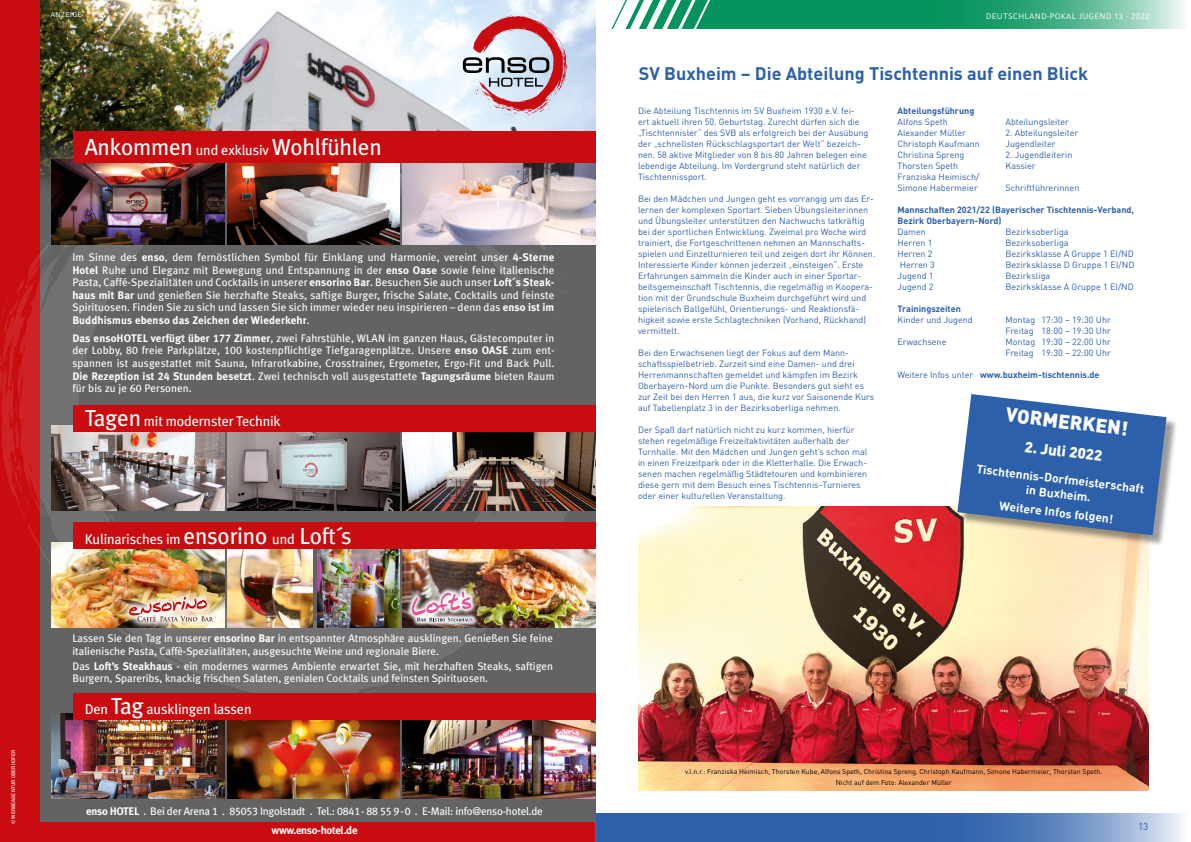
<style>
.page{position:relative;width:1191px;height:842px;background:#fff}
.page>*{position:absolute;margin:0;border:0;box-sizing:border-box;transform-origin:0 0}
.t1{font:23.1px "Meta Plus Lining";letter-spacing:-.01em;color:#fff}
.t2{font:900 19.5px "DIN";color:#fff}
.t3{font:700 18px "DIN";color:#2c60ab}
.t4{font:900 14.9px "DIN";color:#fff}
.t5{font:14.1px "Meta Plus Lining";letter-spacing:-.01em;color:#fff}
.t6{font:700 12.1px/14.9px "DIN";color:#fff;text-align:center}
.t7{font:11px/12.6px "Meta Plus Lining";color:#fff;text-align:justify}
.t8{font:11px/18.9px "Meta Plus Lining";letter-spacing:-.02em;color:#fff;text-align:center}
.t9{font:10px "DIN";color:#2c60ab}
.t10{font:9px/11px "DIN";color:#2c60ab}
.t11{font:700 9px/11px "DIN";color:#2c60ab}
.t12{font:8px "Compatil Fact LT Pro";letter-spacing:.025em;color:#fff}
.t13{font:7px/11px "DIN";color:#000;text-align:center}
.t14{font:7px "Compatil Fact LT Pro";letter-spacing:.025em;color:#fff}
.t15{font:500 5px "DIN";color:#fff}
.s1{font-size:14.1px}
.s2{font-weight:700}
.s3{font-family:"Meta Plus";font-weight:700}
.s4{font-size:23.1px}
.s5{font-weight:400}
</style>
<div class="page">
<svg style="left:595px;top:813px;width:587px;height:29px;fill:#2c60ab"></svg>
<svg style="left:718px;top:0;width:464px;height:29px;fill:#08955f"></svg>
<div style="left:1px;top:94px;width:594px;height:748px;background:#646363"></div>
<img style="left:40px;top:0;width:555px;height:131px">
<div style="left:0;top:0;width:40px;height:842px;background:#c90c0f"></div>
<svg style="left:0;top:82px;width:568px;height:611px"></svg>
<div style="left:25px;top:822px;width:570px;height:20px;background:#c90c0f"></div>
<img style="left:227px;top:163px;width:173px;height:81px">
<img style="left:402px;top:163px;width:193px;height:81px">
<img style="left:51px;top:160px;width:173px;height:84px">
<div style="left:73px;top:131px;width:522px;height:32px;background:#c90c0f"></div>
<img style="left:227px;top:432px;width:173px;height:79px">
<img style="left:402px;top:432px;width:193px;height:79px">
<img style="left:51px;top:426px;width:173px;height:85px">
<div style="left:73px;top:405px;width:522px;height:27px;background:#c90c0f"></div>
<img style="left:227px;top:549px;width:86px;height:78px">
<img style="left:318px;top:549px;width:82px;height:78px">
<img style="left:402px;top:549px;width:193px;height:78px">
<img style="left:51px;top:543px;width:173px;height:84px">
<div style="left:73px;top:522px;width:522px;height:27px;background:#c90c0f"></div>
<img style="left:120px;top:588px;width:102px;height:43px">
<img style="left:129px;top:595px;width:84px;height:27px">
<svg style="left:463px;top:0;width:255px;height:117px"></svg>
<img style="left:227px;top:719px;width:173px;height:79px">
<img style="left:402px;top:719px;width:193px;height:79px">
<img style="left:51px;top:713px;width:173px;height:85px">
<div style="left:73px;top:693px;width:522px;height:26px;background:#c90c0f"></div>
<svg style="left:406px;top:585px;width:72px;height:42px"></svg>
<svg style="left:411px;top:591px;width:61px;height:31px"></svg>
<img style="left:639px;top:506px;width:509px;height:285px">
<div style="left:959px;top:396px;width:218px;height:151px;background:#000;opacity:.4"></div>
<svg style="left:957px;top:394px;width:209px;height:141px"></svg>
<p class="t14" style="left:51px;top:10px;width:33px">ANZEIGE</p>
<p class="t15" style="left:10px;top:824px;width:76px;rotate:-90deg">© WERBEAGENTUR OBERHOFER</p>
<h1 class="t1" style="left:85px;top:134px;width:298px">Ankommen <span class="s1">und exklusiv</span> Wohlfühlen</h1>
<p class="t7" style="left:72px;top:251px;width:483px">Im Sinne des <span class="s2">enso</span>, dem fernöstlichen Symbol für Einklang und Harmonie, vereint unser <span class="s2">4-Sterne Hotel</span> Ruhe und Eleganz mit Bewegung und Entspannung in der <span class="s2">enso Oase</span> sowie feine italienische Pasta, Caffé-Spezialitäten und Cocktails in unserer <span class="s2">ensorino Bar</span>. Besuchen Sie auch unser <span class="s3">Loft´s Steak&shy;haus mit Bar</span> und genießen Sie herzhafte Steaks, saftige Burger, frische Salate, Cocktails und feinste Spirituosen. Finden Sie zu sich und lassen Sie sich immer wieder neu inspirieren – denn das <span class="s2">enso ist im Buddhismus ebenso das Zeichen der Wiederkehr</span>.</p>
<p class="t7" style="left:72px;top:332px;width:483px"><span class="s2">Das ensoHOTEL verfügt über 177 Zimmer</span>, zwei Fahrstühle, WLAN im ganzen Haus, Gästecomputer in der Lobby, 80 freie Parkplätze, 100 kostenpflichtige Tiefgaragenplätze. Unsere <span class="s2">enso OASE</span> zum ent&shy;spannen ist ausgestattet mit Sauna, Infrarotkabine, Crosstrainer, Ergometer, Ergo-Fit und Back Pull.<br><span class="s2">Die Rezeption ist 24 Stunden besetzt</span>. Zwei technisch voll ausgestattete <span class="s2">Tagungsräume</span> bieten Raum für bis zu je 60 Personen.</p>
<h3 class="t5" style="left:85px;top:413px;width:197px"><span class="s4">Tagen</span> mit modernster Technik</h3>
<h3 class="t5" style="left:85px;top:531px;width:268px">Kulinarisches im <span class="s4">ensorino</span> und <span class="s4">Loft´s</span></h3>
<p class="t7" style="left:72px;top:632px;width:482px">Lassen Sie den Tag in unserer <span class="s3">ensorino Bar</span> in entspannter Atmosphäre ausklingen. Genießen Sie feine italienische Pasta, Caffè-Spezialitäten, ausgesuchte Weine und regionale Biere.</p>
<p class="t7" style="left:72px;top:659px;width:482px">Das <span class="s3">Loft’s Steakhaus</span> - ein modernes warmes Ambiente erwartet Sie, mit herzhaften Steaks, saftigen<br>Burgern, Spareribs, knackig frischen Salaten, genialen Cocktails und feinsten Spirituosen.</p>
<h3 class="t5" style="left:85px;top:701px;width:168px">Den <span class="s4">Tag</span> ausklingen lassen</h3>
<p class="t8" style="left:86px;top:802px;width:458px"><span class="s2">enso HOTEL</span> . Bei der Arena 1 . 85053 Ingolstadt . Tel.: 0841- 88 55 9-0 . E-Mail: info@enso-hotel.de <span class="s2">www.enso-hotel.de</span></p>
<p class="t12" style="left:986px;top:11px;width:165px">DEUTSCHLAND-POKAL JUGEND 13 - 2022</p>
<h3 class="t3" style="left:639px;top:61px;width:451px">SV Buxheim – Die Abteilung Tischtennis auf einen Blick</h3>
<p class="t10" style="left:638px;top:105px;width:232px">Die Abteilung Tischtennis im SV Buxheim 1930 e.V. fei&shy;ert aktuell ihren 50. Geburtstag. Zurecht dürfen sich die „Tischtennisler“ des SVB als erfolgreich bei der Ausübung der „schnellsten Rückschlagsportart der Welt“ bezeich&shy;nen. 58 aktive Mitglieder von 8 bis 80 Jahren belegen eine lebendige Abteilung. Im Vordergrund steht natürlich der Tischtennissport.</p>
<p class="t10" style="left:638px;top:193px;width:239px">Bei den Mädchen und Jungen geht es vorrangig um das Er&shy;lernen der komplexen Sportart. Sieben Übungsleiterinnen und Übungsleiter unterstützen den Nachwuchs tatkräftig bei der sportlichen Entwicklung. Zweimal pro Woche wird trainiert, die Fortgeschrittenen nehmen an Mannschafts&shy;spielen und Einzelturnieren teil und zeigen dort ihr Können.<br>Interessierte Kinder können jederzeit „einsteigen“. Erste Erfahrungen sammeln die Kinder auch in einer Sportar&shy;beitsgemeinschaft Tischtennis, die regelmäßig in Koopera&shy;tion mit der Grundschule Buxheim durchgeführt wird und spielerisch Ballgefühl, Orientierungs- und Reaktionsfä&shy;higkeit sowie erste Schlagtechniken (Vorhand, Rückhand) vermittelt.</p>
<p class="t10" style="left:638px;top:347px;width:238px">Bei den Erwachsenen liegt der Fokus auf dem Mann&shy;schaftsspielbetrieb. Zurzeit sind eine Damen- und drei Herrenmannschaften gemeldet und kämpfen im Bezirk Oberbayern-Nord um die Punkte. Besonders gut sieht es zur Zeit bei den Herren 1 aus, die kurz vor Saisonende Kurs auf Tabellenplatz 3 in der Bezirksoberliga nehmen.</p>
<p class="t10" style="left:638px;top:424px;width:231px">Der Spaß darf natürlich nicht zu kurz kommen, hierfür stehen regelmäßige Freizeitaktivitäten außerhalb der Turnhalle. Mit den Mädchen und Jungen geht’s schon mal in einen Freizeitpark oder in die Kletterhalle. Die Erwach&shy;senen machen regelmäßig Städtetouren und kombinieren diese gern mit dem Besuch eines Tischtennis-Turnieres oder einer kulturellen Veranstaltung.</p>
<p class="t11" style="left:897px;top:105px;width:78px">Abteilungsführung</p>
<p class="t10" style="left:897px;top:116px;width:52px">Alfons Speth</p>
<p class="t10" style="left:1005px;top:116px;width:65px">Abteilungsleiter</p>
<p class="t10" style="left:897px;top:127px;width:70px">Alexander Müller</p>
<p class="t10" style="left:1005px;top:127px;width:74px">2. Abteilungsleiter</p>
<p class="t10" style="left:897px;top:138px;width:84px">Christoph Kaufmann</p>
<p class="t10" style="left:1005px;top:138px;width:52px">Jugendleiter</p>
<p class="t10" style="left:897px;top:149px;width:68px">Christina Spreng</p>
<p class="t10" style="left:1005px;top:149px;width:68px">2. Jugendleiterin</p>
<p class="t10" style="left:897px;top:160px;width:62px">Thorsten Speth</p>
<p class="t10" style="left:1005px;top:160px;width:32px">Kassier</p>
<p class="t10" style="left:897px;top:171px;width:83px">Franziska Heimisch/<br>Simone Habermeier</p>
<p class="t10" style="left:1005px;top:182px;width:75px">Schriftführerinnen</p>
<p class="t11" style="left:897px;top:204px;width:238px">Mannschaften 2021/22 (Bayerischer Tischtennis-Verband,<br>Bezirk Oberbayern-Nord)</p>
<p class="t10" style="left:897px;top:226px;width:30px">Damen</p>
<p class="t10" style="left:1005px;top:226px;width:65px">Bezirksoberliga</p>
<p class="t10" style="left:897px;top:237px;width:37px">Herren 1</p>
<p class="t10" style="left:1005px;top:237px;width:65px">Bezirksoberliga</p>
<p class="t10" style="left:897px;top:248px;width:37px">Herren 2</p>
<p class="t10" style="left:1005px;top:248px;width:130px">Bezirksklasse A Gruppe 1 EI/ND</p>
<p class="t10" style="left:899px;top:259px;width:37px">Herren 3</p>
<p class="t10" style="left:1005px;top:259px;width:130px">Bezirksklasse D Gruppe 1 EI/ND</p>
<p class="t10" style="left:897px;top:270px;width:38px">Jugend 1</p>
<p class="t10" style="left:1005px;top:270px;width:46px">Bezirksliga</p>
<p class="t10" style="left:897px;top:281px;width:38px">Jugend 2</p>
<p class="t10" style="left:1005px;top:281px;width:130px">Bezirksklasse A Gruppe 1 EI/ND</p>
<p class="t11" style="left:897px;top:303px;width:65px">Trainingszeiten</p>
<p class="t10" style="left:897px;top:314px;width:77px">Kinder und Jugend</p>
<p class="t10" style="left:1005px;top:314px;width:107px">Montag 17:30 – 19:30 Uhr<br>Freitag 18:00 – 19:30 Uhr</p>
<p class="t10" style="left:897px;top:336px;width:50px">Erwachsene</p>
<p class="t10" style="left:1005px;top:336px;width:107px">Montag 19:30 – 22:00 Uhr<br>Freitag 19:30 – 22:00 Uhr</p>
<p class="t11" style="left:897px;top:369px;width:203px"><span class="s5">Weitere Infos unter</span> www.buxheim-tischtennis.de</p>
<h2 class="t2" style="left:1007px;top:401px;width:124px;rotate:7deg">VORMERKEN!</h2>
<h3 class="t4" style="left:1026px;top:436px;width:80px;rotate:7deg">2. Juli 2022</h3>
<h3 class="t6" style="left:977px;top:461px;width:170px;rotate:7deg">Tischtennis-Dorfmeisterschaft in Buxheim.</h3>
<h3 class="t6" style="left:1000px;top:497px;width:116px;rotate:7deg">Weitere Infos folgen!</h3>
<p class="t13" style="left:685px;top:766px;width:419px">v.l.n.r.: Franziska Heimisch, Thorsten Kube, Alfons Speth, Christina Spreng, Christoph Kaufmann, Simone Habermeier, Thorsten Speth.<br>Nicht auf dem Foto: Alexander Müller</p>
<p class="t9" style="left:1138px;top:820px;width:12px">13</p>
</div>
